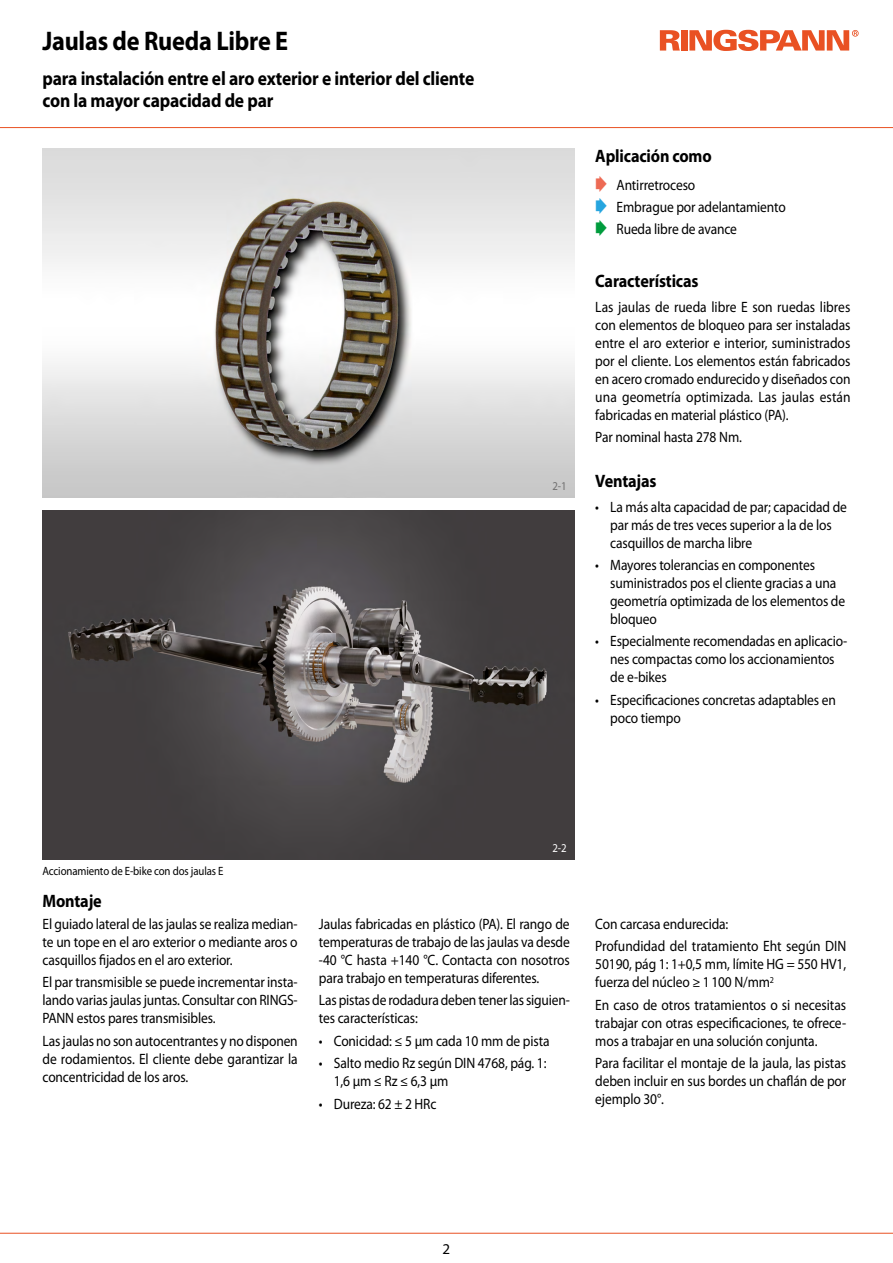
<style>
.page{position:relative;width:893px;height:1263px;background:#fff}
.page>*{position:absolute;margin:0;border:0;box-sizing:border-box;transform-origin:0 0}
.t1{font:700 27px "Myriad Pro";letter-spacing:-.01em;color:#000;scale:.9 1}
.t2{font:700 19.5px/22.2px "Myriad Pro";letter-spacing:-.01em;color:#000;scale:.9 1}
.t3{font:700 18px "Myriad Pro";letter-spacing:-.01em;color:#000;scale:.9 1}
.t4{font:15px/18px "Myriad Pro";letter-spacing:-.01em;color:#000;scale:.9 1}
.t5{font:15px "Myriad Pro";letter-spacing:-.01em;color:#000}
.t6{font:12px "Myriad Pro";letter-spacing:-.01em;color:#000;scale:.9 1}
.t7{font:12px "Myriad Pro";color:#fff;scale:.9 1}
.t8{font:12px "Myriad Pro";color:#706f6f;scale:.9 1}
.s1{color:#ed6a54}
.s2{color:#26a5df}
.s3{color:#009c3d}
</style>
<div class="page">
<hr style="left:0;top:127px;width:893px;height:1px;background:#e95123">
<hr style="left:0;top:1233px;width:893px;height:1px;background:#e95123">
<img style="left:43px;top:149px;width:531px;height:348px">
<img style="left:43px;top:510px;width:531px;height:349px">
<svg style="left:660px;top:30px;width:20px;height:21px"></svg>
<div style="left:681px;top:30px;width:6px;height:21px;background:#e95123"></div>
<svg style="left:689px;top:30px;width:170px;height:21px"></svg>
<h1 class="t1" style="left:43px;top:23px;width:274px">Jaulas de Rueda Libre E</h1>
<h2 class="t2" style="left:43px;top:67px;width:481px">para instalación entre el aro exterior e interior del cliente con la mayor capacidad de par</h2>
<p class="t8" style="left:552px;top:479px;width:17px">2-1</p>
<p class="t3" style="left:595px;top:145px;width:131px">Aplicación como</p>
<p class="t4" style="left:595px;top:174px;width:213px;line-height:21.6px"><span class="s1">➧</span> Antirretroceso<br><span class="s2">➧</span> Embrague por adelantamiento <span class="s3">➧</span> Rueda libre de avance</p>
<p class="t3" style="left:595px;top:270px;width:116px">Características</p>
<p class="t4" style="left:595px;top:297px;width:285px;text-align:justify">Las jaulas de rueda libre E son ruedas libres con elementos de bloqueo para ser instaladas entre el aro exterior e interior, suministrados por el cliente. Los elementos están fabricados en acero cromado endurecido y diseñados con una geometría optimizada. Las jaulas están fabricadas en material plástico (PA).</p>
<p class="t4" style="left:595px;top:428px;width:164px">Par nominal hasta 278 Nm.</p>
<p class="t3" style="left:595px;top:470px;width:70px">Ventajas</p>
<p class="t4" style="left:610px;top:497px;width:265px;text-indent:-15px">• La más alta capacidad de par; capacidad de par más de tres veces superior a la de los casquillos de marcha libre</p>
<p class="t4" style="left:610px;top:556px;width:263px;text-indent:-15px">• Mayores tolerancias en componentes suministrados pos el cliente gracias a una geometría optimizada de los elementos de bloqueo</p>
<p class="t4" style="left:610px;top:632px;width:265px;text-indent:-15px">• Especialmente recomendadas en aplicacio&shy;nes compactas como los accionamientos de e-bikes</p>
<p class="t4" style="left:610px;top:690px;width:252px;text-indent:-15px">• Especificaciones concretas adaptables en poco tiempo</p>
<p class="t6" style="left:43px;top:863px;width:203px">Accionamiento de E-bike con dos jaulas E</p>
<p class="t3" style="left:43px;top:889px;width:67px">Montaje</p>
<p class="t4" style="left:43px;top:914px;width:285px;text-align:justify">El guiado lateral de las jaulas se realiza median&shy;te un tope en el aro exterior o mediante aros o casquillos fijados en el aro exterior.</p>
<p class="t4" style="left:43px;top:973px;width:285px;text-align:justify">El par transmisible se puede incrementar insta&shy;lando varias jaulas juntas. Consultar con RINGS-PANN estos pares transmisibles.</p>
<p class="t4" style="left:43px;top:1031px;width:285px;text-align:justify">Las jaulas no son autocentrantes y no disponen de rodamientos. El cliente debe garantizar la concentricidad de los aros.</p>
<p class="t7" style="left:552px;top:840px;width:17px">2-2</p>
<p class="t4" style="left:319px;top:914px;width:280px;text-align:justify">Jaulas fabricadas en plástico (PA). El rango de temperaturas de trabajo de las jaulas va desde -40 °C hasta +140 °C. Contacta con nosotros para trabajo en temperaturas diferentes.</p>
<p class="t4" style="left:319px;top:991px;width:280px">Las pistas de rodadura deben tener las siguien&shy;tes características:</p>
<p class="t4" style="left:319px;top:1031px;width:258px">• Conicidad: ≤ 5 µm cada 10 mm de pista</p>
<p class="t4" style="left:334px;top:1054px;width:238px;text-indent:-15px">• Salto medio Rz según DIN 4768, pág. 1:<br>1,6 µm ≤ Rz ≤ 6,3 µm</p>
<p class="t4" style="left:319px;top:1094px;width:132px">• Dureza: 62 ± 2 HRc</p>
<p class="t4" style="left:595px;top:912px;width:280px;line-height:22.5px">Con carcasa endurecida:<br>Profundidad del tratamiento Eht según DIN</p>
<p class="t4" style="left:595px;top:955px;width:280px">50190, pág 1: 1+0,5 mm, límite HG = 550 HV1, fuerza del núcleo ≥ 1100 N/mm<sup>2</sup></p>
<p class="t4" style="left:595px;top:995px;width:280px;text-align:justify">En caso de otros tratamientos o si necesitas trabajar con otras especificaciones, te ofrece&shy;mos a trabajar en una solución conjunta.</p>
<p class="t4" style="left:595px;top:1054px;width:280px;text-align:justify">Para facilitar el montaje de la jaula, las pistas deben incluir en sus bordes un chaflán de por ejemplo 30°.</p>
<p class="t5" style="left:443px;top:1240px;width:9px">2</p>
</div>
